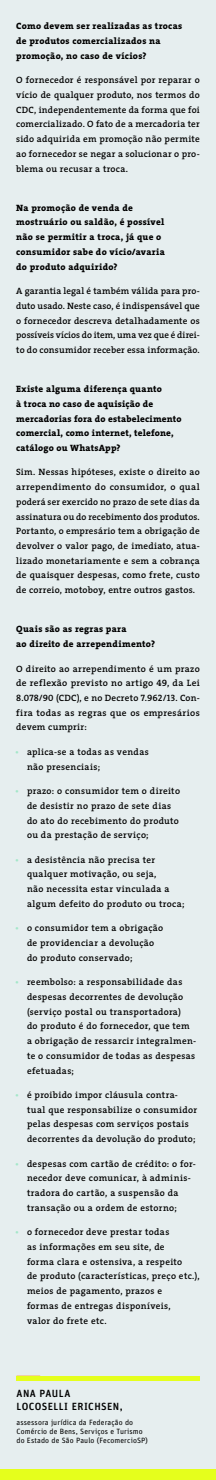
<style>
.page{position:relative;width:216px;height:1480px;background:#fff}
.page>*{position:absolute;margin:0;border:0;box-sizing:border-box;transform-origin:0 0}
.t1{font:500 10.4px/12.5px "Unit OT";letter-spacing:.035em;color:#000}
.t2{font:600 9.2px/14.7px "The Serif";letter-spacing:.03em;color:#000}
.t3{font:800 9.2px/14.7px "The Serif";letter-spacing:.03em;color:#000}
.t4{font:7.6px/8.8px "Unit OT";letter-spacing:.015em;color:#000}
.s1{font-family:"The Serif Semi Bold Caps";font-weight:400}
.s2{color:#a4e7c9}
</style>
<div class="page">
<div style="left:0;top:0;width:216px;height:1475px;background:#e6eeef"></div>
<div style="left:0;top:1469px;width:216px;height:10px;background:#e5ff1c"></div>
<div style="left:16px;top:1375px;width:184px;height:5px;background:#e5ff1c"></div>
<p class="t3" style="left:16px;top:19px;width:167px">Como devem ser realizadas as trocas de produtos comercializados na promoção, no caso de vícios?</p>
<p class="t2" style="left:16px;top:73px;width:185px;text-align:justify">O fornecedor é responsável por reparar o vício de qualquer produto, nos termos do CDC, independentemente da forma que foi comercializado. O fato de a mercadoria ter sido adquirida em promoção não permite ao fornecedor se negar a solucionar o pro&shy;blema ou recusar a troca.</p>
<p class="t3" style="left:16px;top:200px;width:150px">Na promoção de venda de mostruário ou saldão, é possível não se permitir a troca, já que o consumidor sabe do vício/avaria do produto adquirido?</p>
<p class="t2" style="left:16px;top:283px;width:185px;text-align:justify">A garantia legal é também válida para pro&shy;duto usado. Neste caso, é indispensável que o fornecedor descreva detalhadamente os possíveis vícios do item, uma vez que é direi&shy;to do consumidor receber essa informação.</p>
<p class="t3" style="left:16px;top:381px;width:167px">Existe alguma diferença quanto<br>à troca no caso de aquisição de mercadorias fora do estabelecimento comercial, como internet, telefone, catálogo ou WhatsApp?</p>
<p class="t2" style="left:16px;top:465px;width:185px;text-align:justify">Sim. Nessas hipóteses, existe o direito ao arrependimento do consumidor, o qual poderá ser exercido no prazo de sete dias da assinatura ou do recebimento dos produtos.<br>Portanto, o empresário tem a obrigação de devolver o valor pago, de imediato, atua&shy;lizado monetariamente e sem a cobrança de quaisquer despesas, como frete, custo de correio, motoboy, entre outros gastos.</p>
<p class="t3" style="left:16px;top:621px;width:140px">Quais são as regras para<br>ao direito de arrependimento?</p>
<p class="t2" style="left:16px;top:661px;width:185px;text-align:justify">O direito ao arrependimento é um prazo de reflexão previsto no artigo <span class="s1">49</span>, da Lei <span class="s1">8</span>.<span class="s1">078</span>/<span class="s1">90</span> (CDC), e no Decreto <span class="s1">7</span>.<span class="s1">962</span>/<span class="s1">13</span>. Con&shy;fira todas as regras que os empresários devem cumprir:</p>
<p class="t2" style="left:27px;top:744px;width:123px;text-indent:-12px"><span class="s2">•</span> aplica-se a todas as vendas não presenciais;</p>
<p class="t2" style="left:27px;top:783px;width:155px;text-indent:-12px"><span class="s2">•</span> prazo: o consumidor tem o direito de desistir no prazo de sete dias do ato do recebimento do produto ou da prestação de serviço;</p>
<p class="t2" style="left:27px;top:852px;width:159px;text-indent:-12px"><span class="s2">•</span> a desistência não precisa ter qualquer motivação, ou seja,<br>não necessita estar vinculada a algum defeito do produto ou troca;</p>
<p class="t2" style="left:27px;top:920px;width:138px;text-indent:-12px"><span class="s2">•</span> o consumidor tem a obrigação de providenciar a devolução do produto conservado;</p>
<p class="t2" style="left:27px;top:974px;width:171px;text-indent:-12px"><span class="s2">•</span> reembolso: a responsabilidade das despesas decorrentes de devolução (serviço postal ou transportadora)<br>do produto é do fornecedor, que tem a obrigação de ressarcir integralmen&shy;te o consumidor de todas as despesas efetuadas;</p>
<p class="t2" style="left:27px;top:1087px;width:172px;text-indent:-12px"><span class="s2">•</span> é proibido impor cláusula contra&shy;tual que responsabilize o consumidor pelas despesas com serviços postais decorrentes da devolução do produto;</p>
<p class="t2" style="left:27px;top:1156px;width:170px;text-indent:-12px"><span class="s2">•</span> despesas com cartão de crédito: o for&shy;necedor deve comunicar, à adminis&shy;tradora do cartão, a suspensão da transação ou a ordem de estorno;</p>
<p class="t2" style="left:27px;top:1224px;width:174px;text-indent:-12px"><span class="s2">•</span> o fornecedor deve prestar todas<br>as informações em seu site, de<br>forma clara e ostensiva, a respeito<br>de produto (características, preço etc.), meios de pagamento, prazos e<br>formas de entregas disponíveis,<br>valor do frete etc.</p>
<p class="t1" style="left:17px;top:1387px;width:108px">ANA PAULA<br>LOCOSELLI ERICHSEN,</p>
<p class="t4" style="left:16px;top:1418px;width:133px">assessora jurídica da Federação do<br>Comércio de Bens, Serviços e Turismo do Estado de São Paulo (FecomercioSP)</p>
</div>
